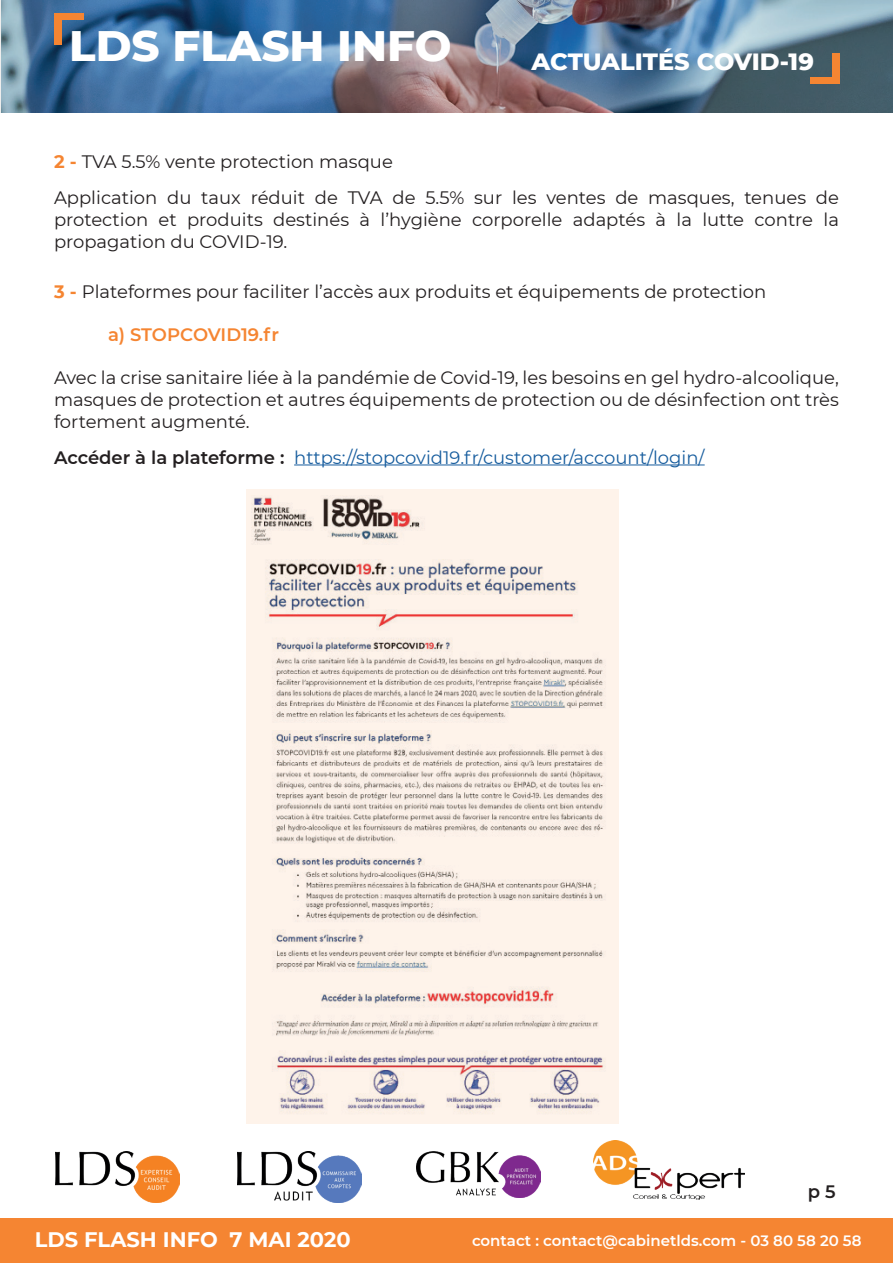
<style>
.page{position:relative;width:893px;height:1263px;background:#fff}
.page>*{position:absolute;margin:0;border:0;box-sizing:border-box;transform-origin:0 0}
.t1{font:800 43.5px "Montserrat";color:#fff}
.t2{font:800 24px "Montserrat";letter-spacing:-.005em;color:#fff}
.t3{font:700 21px "Montserrat";color:#fff}
.t4{font:18px/21.6px "Montserrat";color:#231f20}
.t5{font:18px "Montserrat";color:#175d9e}
.t6{font:600 18px "Montserrat";letter-spacing:-.01em;color:#f58532}
.t7{font:600 18px "Montserrat";color:#231f20}
.t8{font:600 15px "Montserrat";color:#fff}
.s1{font-weight:700;color:#f58532}
.s2{font-weight:600;color:#231f20}
</style>
<div class="page">
<div style="left:0;top:1218px;width:893px;height:45px;background:#f58532"></div>
<img style="left:55px;top:1151px;width:125px;height:51px">
<img style="left:237px;top:1151px;width:124px;height:51px">
<img style="left:416px;top:1151px;width:124px;height:46px">
<img style="left:594px;top:1141px;width:151px;height:58px">
<img style="left:0;top:0;width:893px;height:113px">
<div style="left:55px;top:14px;width:29px;height:6px;background:#f58532"></div>
<div style="left:55px;top:14px;width:7px;height:30px;background:#f58532"></div>
<div style="left:810px;top:78px;width:29px;height:6px;background:#f58532"></div>
<div style="left:832px;top:54px;width:7px;height:30px;background:#f58532"></div>
<hr style="left:294px;top:464px;width:411px;height:1px;background:#175d9e">
<svg style="left:246px;top:490px;width:372px;height:634px;background:#efe3dc"></svg>
<h1 class="t1" style="left:69px;top:14px;width:384px">LDS FLASH INFO</h1>
<h2 class="t2" style="left:531px;top:44px;width:284px">ACTUALITÉS COVID-19</h2>
<p class="t4" style="left:54px;top:143px;width:786px;line-height:36px"><span class="s1">2 -</span> TVA 5.5% vente protection masque<br>Application du taux réduit de TVA de 5.5% sur les ventes de masques, tenues de</p>
<p class="t4" style="left:54px;top:208px;width:786px">protection et produits destinés à l’hygiène corporelle adaptés à la lutte contre la propagation du COVID-19.</p>
<p class="t4" style="left:54px;top:280px;width:714px"><span class="s1">3 -</span> Plateformes pour faciliter l’accès aux produits et équipements de protection</p>
<p class="t6" style="left:108px;top:322px;width:172px">a) STOPCOVID19.fr</p>
<p class="t4" style="left:54px;top:367px;width:786px;text-align:justify">Avec la crise sanitaire liée à la pandémie de Covid-19, les besoins en gel hydro-alcoolique, masques de protection et autres équipements de protection ou de désinfection ont très fortement augmenté.</p>
<p class="t5" style="left:54px;top:445px;width:652px"><span class="s2">Accéder à la plateforme :</span> https://stopcovid19.fr/customer/account/login/</p>
<p class="t7" style="left:808px;top:1178px;width:29px">p 5</p>
<p class="t3" style="left:35px;top:1224px;width:317px">LDS FLASH INFO 7 MAI 2020</p>
<p class="t8" style="left:472px;top:1230px;width:391px">contact : contact@cabinetlds.com - 03 80 58 20 58</p>
</div>
